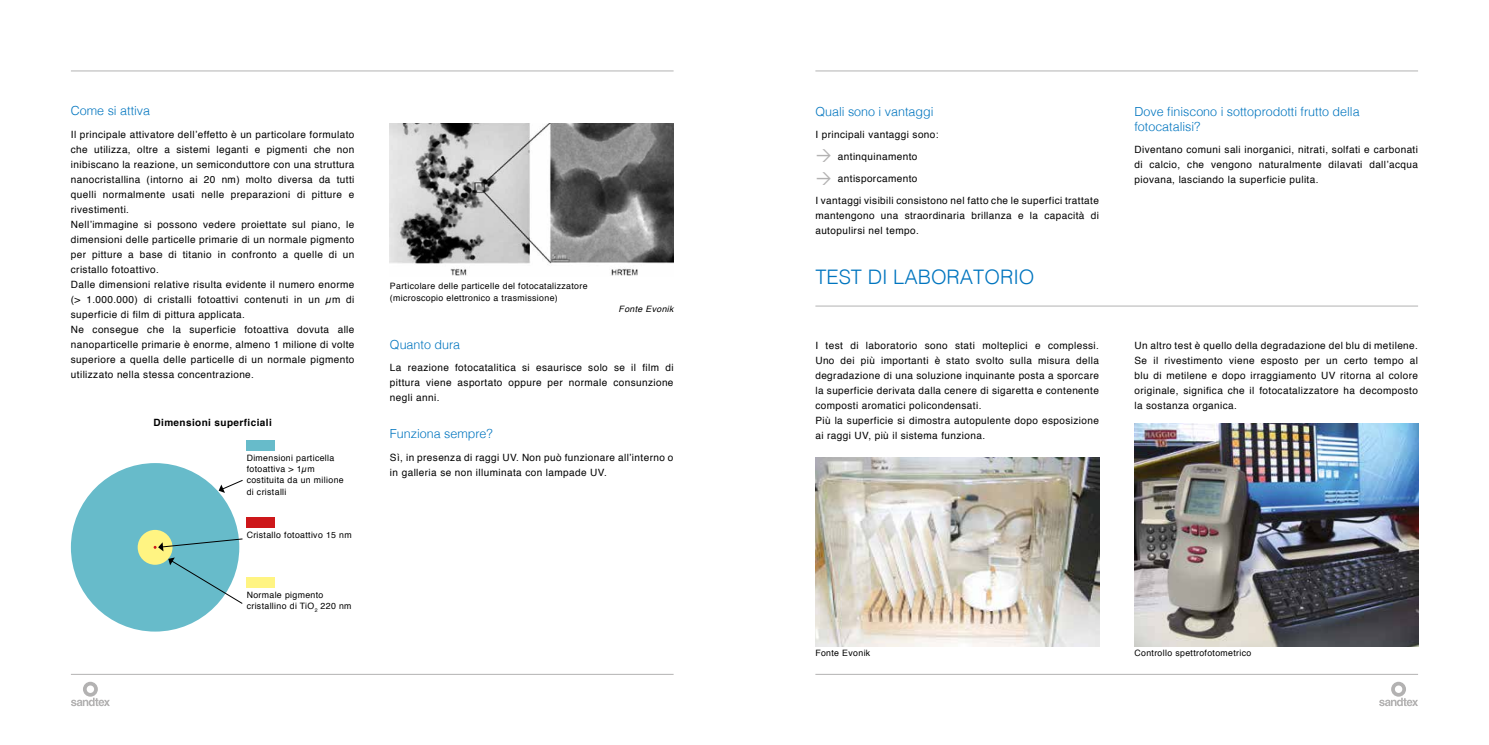
<style>
.page{position:relative;width:1489px;height:745px;background:#fff}
.page>*{position:absolute;margin:0;border:0;box-sizing:border-box;transform-origin:0 0}
.t1{font:300 20px "Helvetica";color:#0075bf}
.t2{font:300 12.5px/15px "Helvetica";color:#0075bf}
.t3{font:10px/15px "Helvetica";letter-spacing:.04em;color:#000;text-align:justify}
.t4{font:700 10px "Helvetica";letter-spacing:.04em;color:#000}
.t5{font:8.75px/11.2px "Helvetica";letter-spacing:.04em;color:#000}
.t6{font:italic 8.75px "Helvetica";letter-spacing:.04em;color:#000}
</style>
<div class="page">
<hr style="left:71px;top:71px;width:602px;height:1px;background:#b3b2b2">
<hr style="left:815px;top:71px;width:602px;height:1px;background:#b3b2b2">
<div style="left:71px;top:463px;width:168px;height:168px;background:#67bbca;border-radius:50%"></div>
<div style="left:138px;top:529px;width:34px;height:35px;background:#fff482;border-radius:50%"></div>
<svg style="left:219px;top:480px;width:24px;height:12px"></svg>
<svg style="left:154px;top:538px;width:89px;height:13px"></svg>
<svg style="left:168px;top:557px;width:75px;height:47px"></svg>
<div style="left:247px;top:439px;width:28px;height:11px;background:#67bbca"></div>
<div style="left:247px;top:517px;width:28px;height:11px;background:#cd171a"></div>
<div style="left:247px;top:576px;width:28px;height:11px;background:#fff482"></div>
<img style="left:390px;top:123px;width:283px;height:153px">
<hr style="left:815px;top:305px;width:602px;height:1px;background:#b3b2b2">
<img style="left:815px;top:457px;width:283px;height:188px">
<img style="left:1134px;top:423px;width:283px;height:222px">
<hr style="left:815px;top:673px;width:602px;height:1px;background:#b3b2b2">
<hr style="left:71px;top:673px;width:602px;height:1px;background:#b3b2b2">
<svg style="left:1379px;top:681px;width:38px;height:24px"></svg>
<svg style="left:71px;top:681px;width:39px;height:24px"></svg>
<p class="t2" style="left:71px;top:102px;width:81px">Come si attiva</p>
<p class="t3" style="left:71px;top:127px;width:285px;text-align:left">Il principale attivatore dell’effetto è un particolare formulato che utilizza, oltre a sistemi leganti e pigmenti che non inibiscano la reazione, un semiconduttore con una struttura nanocristallina (intorno ai 20 nm) molto diversa da tutti quelli normalmente usati nelle preparazioni di pitture e rivestimenti.<br>Nell’immagine si possono vedere proiettate sul piano, le dimensioni delle particelle primarie di un normale pigmento per pitture a base di titanio in confronto a quelle di un cristallo fotoattivo.<br>Dalle dimensioni relative risulta evidente il numero enorme (&gt; 1.000.000) di cristalli fotoattivi contenuti in un µm di superficie di film di pittura applicata.<br>Ne consegue che la superficie fotoattiva dovuta alle nanoparticelle primarie è enorme, almeno 1 milione di volte superiore a quella delle particelle di un normale pigmento utilizzato nella stessa concentrazione.</p>
<p class="t4" style="left:153px;top:414px;width:120px">Dimensioni superficiali</p>
<p class="t5" style="left:247px;top:452px;width:99px">Dimensioni particella fotoattiva &gt; 1µm costituita da un milione di cristalli</p>
<p class="t5" style="left:247px;top:529px;width:107px">Cristallo fotoattivo 15 nm</p>
<p class="t5" style="left:247px;top:588px;width:106px">Normale pigmento cristallino di TiO<sub>2</sub> 220 nm</p>
<p class="t5" style="left:390px;top:280px;width:199px">Particolare delle particelle del fotocatalizzatore (microscopio elettronico a trasmissione)</p>
<p class="t6" style="left:618px;top:301px;width:56px">Fonte Evonik</p>
<p class="t2" style="left:390px;top:336px;width:72px">Quanto dura</p>
<p class="t3" style="left:390px;top:360px;width:285px">La reazione fotocatalitica si esaurisce solo se il film di pittura viene asportato oppure per normale consunzione negli anni.</p>
<p class="t2" style="left:390px;top:425px;width:104px">Funziona sempre?</p>
<p class="t3" style="left:390px;top:449px;width:285px">Sì, in presenza di raggi UV. Non può funzionare all’interno o in galleria se non illuminata con lampade UV.</p>
<p class="t2" style="left:815px;top:103px;width:120px">Quali sono i vantaggi</p>
<p class="t3" style="left:815px;top:127px;width:125px">I principali vantaggi sono:</p>
<p class="t3" style="left:837px;top:149px;width:81px">antinquinamento</p>
<p class="t3" style="left:837px;top:171px;width:81px">antisporcamento</p>
<p class="t3" style="left:815px;top:193px;width:285px">I vantaggi visibili consistono nel fatto che le superfici trattate mantengono una straordinaria brillanza e la capacità di autopulirsi nel tempo.</p>
<h1 class="t1" style="left:815px;top:260px;width:220px">TEST DI LABORATORIO</h1>
<p class="t2" style="left:1134px;top:103px;width:227px">Dove finiscono i sottoprodotti frutto della fotocatalisi?</p>
<p class="t3" style="left:1134px;top:142px;width:285px">Diventano comuni sali inorganici, nitrati, solfati e carbonati di calcio, che vengono naturalmente dilavati dall’acqua piovana, lasciando la superficie pulita.</p>
<p class="t3" style="left:815px;top:338px;width:285px;text-align:left">I test di laboratorio sono stati molteplici e complessi.<br>Uno dei più importanti è stato svolto sulla misura della degradazione di una soluzione inquinante posta a sporcare la superficie derivata dalla cenere di sigaretta e contenente composti aromatici policondensati.<br>Più la superficie si dimostra autopulente dopo esposizione ai raggi UV, più il sistema funziona.</p>
<p class="t3" style="left:1134px;top:338px;width:285px">Un altro test è quello della degradazione del blu di metilene.<br>Se il rivestimento viene esposto per un certo tempo al blu di metilene e dopo irraggiamento UV ritorna al colore originale, significa che il fotocatalizzatore ha decomposto la sostanza organica.</p>
<p class="t5" style="left:815px;top:647px;width:56px">Fonte Evonik</p>
<p class="t5" style="left:1134px;top:647px;width:118px">Controllo spettrofotometrico</p>
</div>
